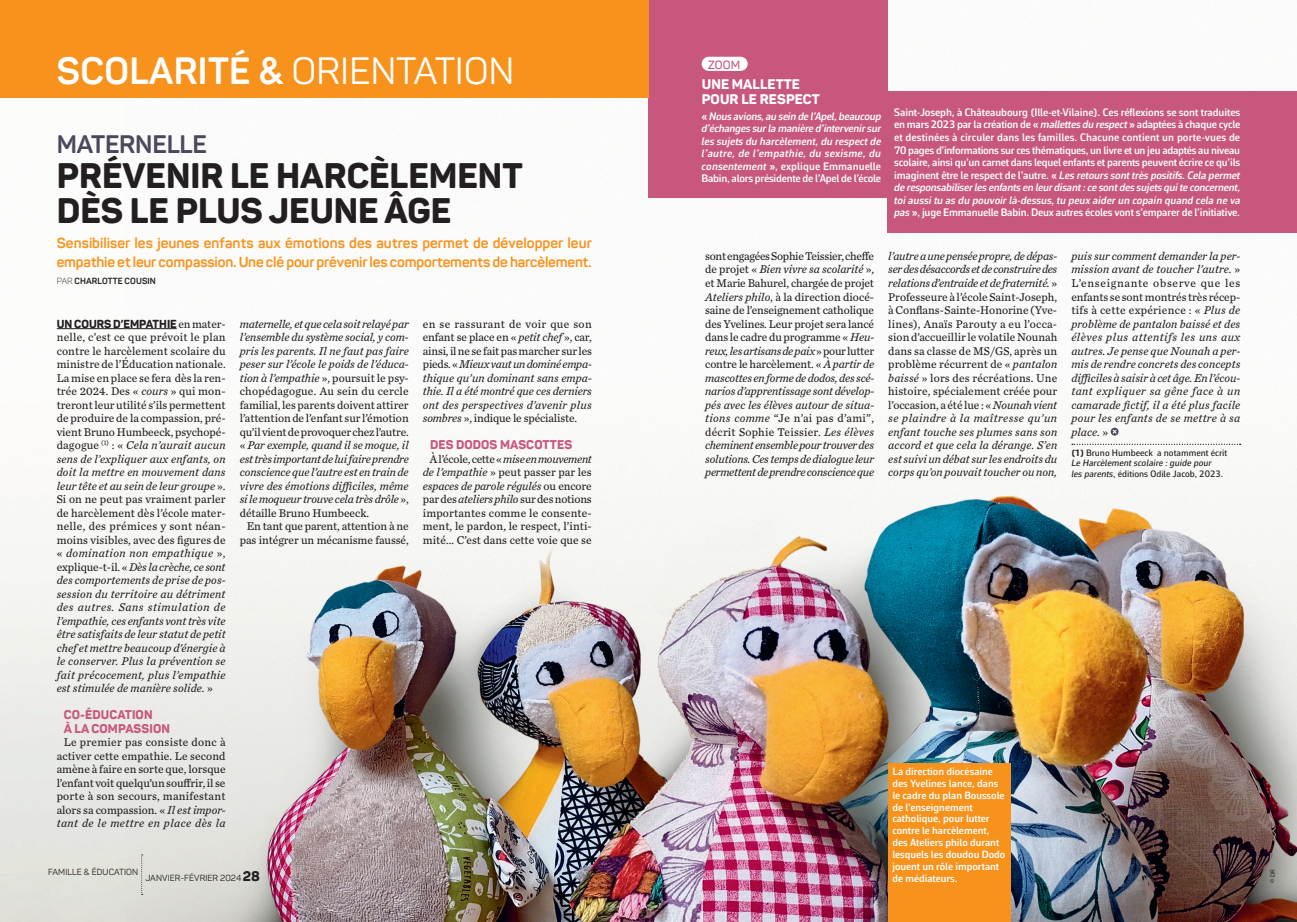
<style>
.page{position:relative;width:1297px;height:922px;background:#fff}
.page>*{position:absolute;margin:0;border:0;box-sizing:border-box;transform-origin:0 0}
.t1{font:37.5px "Panton";letter-spacing:.01em;color:#fff}
.ARTICLE___titre{font:800 35px/35px "Panton";color:#231f20}
.ARTICLE___mot_cle_new{font:700 25px "Panton";letter-spacing:-.01em;color:#4b485e}
.ARTICLE___chapo{font:700 14.38px/18.8px "Panton";color:#f7931d}
.ENC_FOND___titre{font:800 13.75px/15px "Panton";letter-spacing:.01em;color:#fff}
.ARTICLE___intertitre{font:800 12.5px "Panton";letter-spacing:.01em;color:#c8577e}
.ARTICLE___texte_courant_alinea{font:italic 11.75px/13.5px "Chronicle Text G3";color:#231f20;text-align:justify}
.ARTICLE___texte_courant_amorce{font:italic 11.75px/13.5px "Chronicle Text G3";letter-spacing:.01em;color:#231f20;text-align:justify}
.ARTICLE___texte_courant_alinea-2{font:11.75px/13.5px "Chronicle Text G3";color:#231f20;text-align:center}
.ENC_FOND___mot_cle{font:600 11.75px "Panton";color:#c8577e}
.ARTICLE___texte_courant_amorce-2{font:800 11.5px "Panton";letter-spacing:.005em;color:#231f20}
.ENC_FOND___texte_courant_simple{font:600 11px/12.5px "Corbeau Pro";letter-spacing:-.015em;color:#fff;text-align:justify}
.ENC_FOND___texte_courant_simple-2{font:italic 600 11px/12.5px "Corbeau Pro";letter-spacing:.015em;color:#fff;text-align:justify}
.t2{font:600 10.62px/11.9px "Corbeau Pro";color:#fff}
.ENC_SANS_FOND___reference_noire{font:500 9.38px/10.6px "Corbeau Pro";color:#231f20}
.t3{font:8.75px "Panton";letter-spacing:.01em;color:#231f20}
.ARTICLE___chapo-2{font:700 8.75px "Panton";letter-spacing:.01em;color:#231f20}
.SIGNATURE___credit{font:6.25px "Corbeau Pro";color:#231f20}
.s1{font-weight:700}
.s2{font-weight:300}
.s3{font-family:"Chronicle Text G3";font-weight:400;font-size:11.75px}
.s4{font-style:normal}
.s5{font-style:italic}
.s6{font-weight:800;font-size:13.75px}
</style>
<div class="page">
<img style="left:0;top:197px;width:1297px;height:724px">
<hr style="left:57px;top:328px;width:120px;height:1px;background:#231f20">
<div style="left:889px;top:763px;width:122px;height:158px;background:#f7931d"></div>
<svg style="left:1072px;top:443px;width:169px;height:2px"></svg>
<svg style="left:1111px;top:427px;width:7px;height:8px"></svg>
<div style="left:648px;top:0;width:240px;height:197px;background:#c8577e"></div>
<div style="left:702px;top:57px;width:46px;height:14px;background:#fff;border-radius:7px"></div>
<div style="left:887px;top:91px;width:410px;height:142px;background:#c8577e"></div>
<div style="left:0;top:0;width:648px;height:98px;background:#f7931d"></div>
<svg style="left:141px;top:854px;width:2px;height:40px"></svg>
<h1 class="t1" style="left:57px;top:48px;width:459px"><span class="s1">SCOLARITÉ &amp;</span> ORIENTATION</h1>
<p class="ARTICLE___mot_cle_new" style="left:57px;top:129px;width:152px">MATERNELLE</p>
<p class="ARTICLE___titre" style="left:57px;top:157px;width:467px">PRÉVENIR LE HARCÈLEMENT<br>DÈS LE PLUS JEUNE ÂGE</p>
<p class="ARTICLE___chapo" style="left:57px;top:234px;width:537px">Sensibiliser les jeunes enfants aux émotions des autres permet de développer leur empathie et leur compassion. Une clé pour prévenir les comportements de harcèlement.</p>
<p class="ARTICLE___chapo-2" style="left:57px;top:276px;width:101px"><span class="s2">PAR</span> CHARLOTTE COUSIN</p>
<p class="ARTICLE___texte_courant_amorce-2" style="left:57px;top:316px;width:170px">UN COURS D’EMPATHIE <span class="s3">en mater-</span></p>
<p class="ARTICLE___texte_courant_amorce" style="left:57px;top:329px;width:171px"><span class="s4">nelle, c’est ce que prévoit le plan contre le harcèlement scolaire du ministre de l’Éducation nationale.<br>La mise en place se fera dès la ren&shy;trée 2024. Des «</span> cours <span class="s4">» qui mon&shy;treront leur utilité s’ils permettent de produire de la compassion, pré&shy;vient Bruno Humbeeck, psychopé&shy;dagogue</span> <sup>(1)</sup> <span class="s4">: «</span> Cela n’aurait aucun sens de l’expliquer aux enfants, on doit la mettre en mouvement dans leur tête et au sein de leur groupe <span class="s4">».<br>Si on ne peut pas vraiment parler de harcèlement dès l’école mater&shy;nelle, des prémices y sont néan&shy;moins visibles, avec des figures de «</span> domination non empathique <span class="s4">», explique-t-il. «</span> Dès la crèche, ce sont des comportements de prise de pos&shy;session du territoire au détriment des autres. Sans stimulation de l’empathie, ces enfants vont très vite être satisfaits de leur statut de petit chef et mettre beaucoup d’énergie à le conserver. Plus la prévention se fait précocement, plus l’empathie est stimulée de manière solide. <span class="s4">»</span></p>
<p class="ARTICLE___intertitre" style="left:64px;top:706px;width:90px">CO-ÉDUCATION</p>
<p class="ARTICLE___intertitre" style="left:64px;top:720px;width:108px">À LA COMPASSION</p>
<p class="ARTICLE___texte_courant_alinea-2" style="left:57px;top:734px;width:170px">Le premier pas consiste donc à activer cette empathie. Le second amène à faire en sorte que, lorsque l’enfant voit quelqu’un souffrir, il se porte à son secours, manifestant alors sa compassion. « <span class="s5">Il est impor&shy;tant de le mettre en place dès la</span></p>
<p class="ARTICLE___texte_courant_alinea" style="left:240px;top:316px;width:170px">maternelle, et que cela soit relayé par l’ensemble du système social, y com&shy;pris les parents. Il ne faut pas faire peser sur l’école le poids de l’éduca&shy;tion à l’empathie <span class="s4">», poursuit le psy&shy;chopédagogue. Au sein du cercle familial, les parents doivent attirer l’attention de l’enfant sur l’émotion qu’il vient de provoquer chez l’autre. «</span> Par exemple, quand il se moque, il est très important de lui faire prendre conscience que l’autre est en train de vivre des émotions difficiles, même si le moqueur trouve cela très drôle <span class="s4">», détaille Bruno Humbeeck.</span></p>
<p class="ARTICLE___texte_courant_alinea-2" style="left:240px;top:518px;width:170px">En tant que parent, attention à ne pas intégrer un mécanisme faussé,</p>
<p class="ARTICLE___texte_courant_alinea" style="left:423px;top:316px;width:171px"><span class="s4">en se rassurant de voir que son enfant se place en «</span> petit chef <span class="s4">», car, ainsi, il ne se fait pas marcher sur les pieds. «</span> Mieux vaut un dominé empa&shy;thique qu’un dominant sans empa&shy;thie. Il a été montré que ces derniers ont des perspectives d’avenir plus sombres <span class="s4">», indique le spécialiste.</span></p>
<p class="ARTICLE___intertitre" style="left:430px;top:436px;width:144px">DES DODOS MASCOTTES</p>
<p class="ARTICLE___texte_courant_alinea-2" style="left:423px;top:451px;width:170px;text-align:justify;text-indent:7px">À l’école, cette « <span class="s5">mise en mouvement de l’empathie</span> » peut passer par les <span class="s5">espaces de parole régulés</span> ou encore par des <span class="s5">ateliers philo</span> sur des notions importantes comme le consente&shy;ment, le pardon, le respect, l’inti&shy;mité... C’est dans cette voie que se</p>
<p class="t3" style="left:48px;top:866px;width:92px">FAMILLE &amp; ÉDUCATION</p>
<p class="t3" style="left:145px;top:872px;width:116px">JANVIER-FÉVRIER 2024 <span class="s6">28</span></p>
<p class="ENC_FOND___mot_cle" style="left:708px;top:57px;width:34px">ZOOM</p>
<p class="ENC_FOND___titre" style="left:702px;top:76px;width:120px">UNE MALLETTE<br>POUR LE RESPECT</p>
<p class="ENC_FOND___texte_courant_simple-2" style="left:702px;top:110px;width:181px"><span class="s4">«</span> Nous avions, au sein de l’Apel, beaucoup d’échanges sur la manière d’intervenir sur les sujets du harcèlement, du respect de l’autre, de l’empathie, du sexisme, du consentement <span class="s4">», explique Emmanuelle Babin, alors présidente de l’Apel de l’école</span></p>
<p class="ENC_FOND___texte_courant_simple" style="left:894px;top:106px;width:348px">Saint-Joseph, à Châteaubourg (Ille-et-Vilaine). Ces réflexions se sont traduites en mars 2023 par la création de « <span class="s5">mallettes du respect</span> » adaptées à chaque cycle et destinées à circuler dans les familles. Chacune contient un porte-vues de 70 pages d’informations sur ces thématiques, un livre et un jeu adaptés au niveau scolaire, ainsi qu’un carnet dans lequel enfants et parents peuvent écrire ce qu’ils imaginent être le respect de l’autre. « <span class="s5">Les retours sont très positifs. Cela permet de responsabiliser les enfants en leur disant : ce sont des sujets qui te concernent, toi aussi tu as du pouvoir là-dessus, tu peux aider un copain quand cela ne va pas</span> », juge Emmanuelle Babin. Deux autres écoles vont s’emparer de l’initiative.</p>
<p class="ARTICLE___texte_courant_alinea" style="left:705px;top:248px;width:170px"><span class="s4">sont engagées Sophie Teissier, cheffe de projet «</span> Bien vivre sa scolarité <span class="s4">», et Marie Bahurel, chargée de projet </span>Ateliers philo<span class="s4">, à la direction diocé&shy;saine de l’enseignement catholique des Yvelines. Leur projet sera lancé dans le cadre du programme «</span> Heu&shy;reux, les artisans de paix <span class="s4">» pour lutter contre le harcèlement. «</span> À partir de mascottes en forme de dodos, des scé&shy;narios d’apprentissage sont dévelop&shy;pés avec les élèves autour de situa&shy;tions comme <span class="s4">“Je n’ai pas d’ami”, décrit Sophie Teissier.</span> Les élèves cheminent ensemble pour trouver des solutions. Ces temps de dialogue leur permettent de prendre conscience que</p>
<p class="ARTICLE___texte_courant_alinea" style="left:888px;top:248px;width:171px">l’autre a une pensée propre, de dépas&shy;ser des désaccords et de construire des relations d’entraide et de fraternité. <span class="s4">» Professeure à l’école Saint-Joseph, à Conflans-Sainte-Honorine (Yve&shy;lines), Anaïs Parouty a eu l’occa&shy;sion d’accueillir le volatile Nounah dans sa classe de MS/GS, après un problème récurrent de «</span> pantalon baissé <span class="s4">» lors des récréations. Une histoire, spécialement créée pour l’occasion, a été lue : «</span> Nounah vient se plaindre à la maîtresse qu’un enfant touche ses plumes sans son accord et que cela la dérange. S’en est suivi un débat sur les endroits du corps qu’on pouvait toucher ou non,</p>
<p class="ARTICLE___texte_courant_alinea" style="left:1071px;top:248px;width:170px">puis sur comment demander la per&shy;mission avant de toucher l’autre. <span class="s4">» L’enseignante observe que les enfants se sont montrés très récep&shy;tifs à cette expérience : «</span> Plus de problème de pantalon baissé et des élèves plus attentifs les uns aux autres. Je pense que Nounah a per&shy;mis de rendre concrets des concepts difficiles à saisir à cet âge. En l’écou&shy;tant expliquer sa gêne face à un camarade fictif, il a été plus facile pour les enfants de se mettre à sa place. <span class="s4">»</span></p>
<p class="ENC_SANS_FOND___reference_noire" style="left:1071px;top:447px;width:157px"><span class="s1">(1)</span> Bruno Humbeeck a notamment écrit<br><span class="s5">Le Harcèlement scolaire : guide pour<br>les parents</span>, éditions Odile Jacob, 2023.</p>
<p class="t2" style="left:892px;top:765px;width:114px">La direction diocésaine des Yvelines lance, dans le cadre du plan Boussole de l’enseignement catholique, pour lutter contre le harcèlement, des Ateliers philo durant lesquels les doudou Dodo jouent un rôle important de médiateurs.</p>
<p class="SIGNATURE___credit" style="left:1268px;top:882px;width:15px;rotate:-90deg">© DR</p>
</div>
